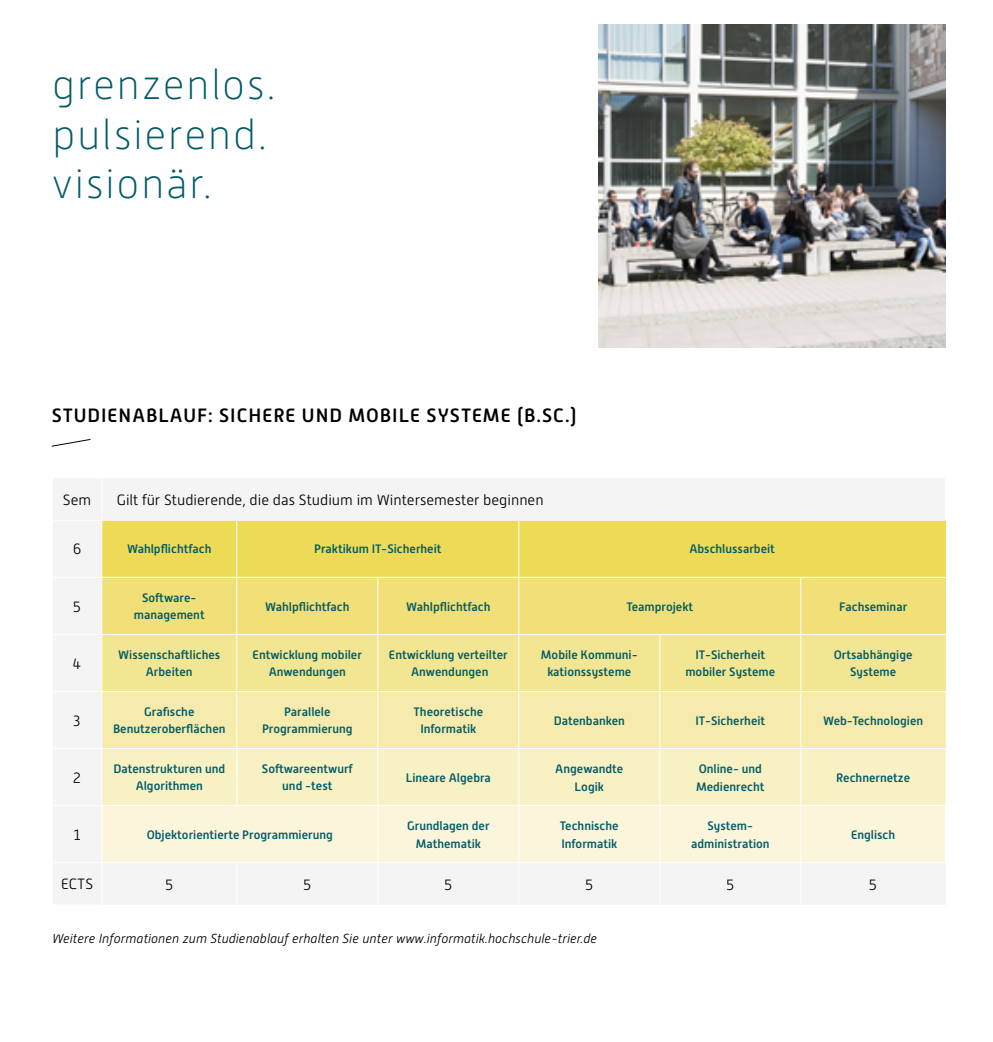
<style>
.page{position:relative;width:993px;height:1042px;background:#fff}
.page>*{position:absolute;margin:0;border:0;box-sizing:border-box;transform-origin:0 0}
.t1{font:100 42px/49.5px "Alwyn New";letter-spacing:.035em;color:#005b67}
.t2{font:500 19.25px "Alwyn New";letter-spacing:.05em;color:#000}
.t3{font:300 14.88px "Alwyn New";color:#000}
.t4{font:italic 300 13.12px "Alwyn New";letter-spacing:.005em;color:#000}
.t5{font:500 12.25px/17.5px "Alwyn New";color:#005b67;text-align:center}
</style>
<div class="page">
<svg style="left:51px;top:439px;width:40px;height:8px"></svg>
<div style="left:53px;top:479px;width:891px;height:425px;background:#f4f4f4"></div>
<div style="left:102px;top:521px;width:842px;height:56px;background:#eddb58"></div>
<div style="left:102px;top:578px;width:842px;height:56px;background:#f0e077"></div>
<div style="left:102px;top:635px;width:842px;height:56px;background:#f3e692"></div>
<div style="left:102px;top:692px;width:842px;height:56px;background:#f6ebac"></div>
<div style="left:102px;top:749px;width:842px;height:56px;background:#f8f1c4"></div>
<div style="left:102px;top:806px;width:842px;height:56px;background:#fbf6db"></div>
<hr style="left:101px;top:478px;width:1px;height:42px;background:#fff">
<hr style="left:52px;top:520px;width:49px;height:1px;background:#fff">
<hr style="left:53px;top:577px;width:48px;height:1px;background:#fff">
<hr style="left:53px;top:634px;width:48px;height:1px;background:#fff">
<hr style="left:53px;top:691px;width:48px;height:1px;background:#fff">
<hr style="left:53px;top:748px;width:48px;height:1px;background:#fff">
<hr style="left:53px;top:805px;width:48px;height:1px;background:#fff">
<hr style="left:53px;top:862px;width:48px;height:1px;background:#fff">
<hr style="left:101px;top:863px;width:1px;height:41px;background:#fff">
<hr style="left:236px;top:863px;width:1px;height:42px;background:#fff">
<hr style="left:377px;top:863px;width:1px;height:42px;background:#fff">
<hr style="left:518px;top:863px;width:1px;height:42px;background:#fff">
<hr style="left:659px;top:863px;width:1px;height:42px;background:#fff">
<hr style="left:800px;top:863px;width:1px;height:42px;background:#fff">
<hr style="left:944px;top:863px;width:1px;height:42px;background:#f4f4f4">
<hr style="left:101px;top:805px;width:136px;height:1px;background:#fff">
<hr style="left:237px;top:805px;width:141px;height:1px;background:#fff">
<hr style="left:378px;top:805px;width:140px;height:1px;background:#fff">
<hr style="left:518px;top:805px;width:141px;height:1px;background:#fff">
<hr style="left:659px;top:805px;width:141px;height:1px;background:#fff">
<hr style="left:800px;top:805px;width:145px;height:1px;background:#fff">
<hr style="left:101px;top:748px;width:136px;height:1px;background:#fff">
<hr style="left:237px;top:748px;width:141px;height:1px;background:#fff">
<hr style="left:378px;top:748px;width:140px;height:1px;background:#fff">
<hr style="left:518px;top:748px;width:141px;height:1px;background:#fff">
<hr style="left:659px;top:748px;width:141px;height:1px;background:#fff">
<hr style="left:800px;top:748px;width:145px;height:1px;background:#fff">
<hr style="left:101px;top:691px;width:136px;height:1px;background:#fff">
<hr style="left:237px;top:691px;width:141px;height:1px;background:#fff">
<hr style="left:378px;top:691px;width:140px;height:1px;background:#fff">
<hr style="left:518px;top:691px;width:141px;height:1px;background:#fff">
<hr style="left:659px;top:691px;width:141px;height:1px;background:#fff">
<hr style="left:800px;top:691px;width:145px;height:1px;background:#fff">
<hr style="left:101px;top:634px;width:136px;height:1px;background:#fff">
<hr style="left:237px;top:634px;width:141px;height:1px;background:#fff">
<hr style="left:378px;top:634px;width:140px;height:1px;background:#fff">
<hr style="left:518px;top:634px;width:141px;height:1px;background:#fff">
<hr style="left:659px;top:634px;width:141px;height:1px;background:#fff">
<hr style="left:800px;top:634px;width:145px;height:1px;background:#fff">
<hr style="left:101px;top:520px;width:1px;height:57px;background:#fff">
<hr style="left:102px;top:520px;width:135px;height:1px;background:#f6f6f6">
<hr style="left:237px;top:520px;width:141px;height:1px;background:#f6f6f6">
<hr style="left:378px;top:520px;width:140px;height:1px;background:#f6f6f6">
<hr style="left:518px;top:520px;width:141px;height:1px;background:#f6f6f6">
<hr style="left:659px;top:520px;width:141px;height:1px;background:#f6f6f6">
<hr style="left:800px;top:520px;width:145px;height:1px;background:#f6f6f6">
<hr style="left:101px;top:577px;width:136px;height:1px;background:#fff">
<hr style="left:237px;top:577px;width:141px;height:1px;background:#fff">
<hr style="left:378px;top:577px;width:140px;height:1px;background:#fff">
<hr style="left:518px;top:577px;width:141px;height:1px;background:#fff">
<hr style="left:659px;top:577px;width:141px;height:1px;background:#fff">
<hr style="left:800px;top:577px;width:145px;height:1px;background:#fff">
<hr style="left:101px;top:578px;width:1px;height:56px;background:#fff">
<hr style="left:236px;top:578px;width:1px;height:56px;background:#fff">
<hr style="left:377px;top:578px;width:1px;height:56px;background:#fff">
<hr style="left:518px;top:578px;width:1px;height:56px;background:#fff">
<hr style="left:101px;top:635px;width:1px;height:56px;background:#fff">
<hr style="left:101px;top:692px;width:1px;height:56px;background:#fff">
<hr style="left:101px;top:749px;width:1px;height:56px;background:#fff">
<hr style="left:101px;top:806px;width:1px;height:56px;background:#fff">
<hr style="left:377px;top:806px;width:1px;height:56px;background:#fff">
<hr style="left:518px;top:806px;width:1px;height:56px;background:#fff">
<hr style="left:659px;top:806px;width:1px;height:56px;background:#fff">
<hr style="left:800px;top:806px;width:1px;height:56px;background:#fff">
<hr style="left:800px;top:578px;width:1px;height:56px;background:#fff">
<hr style="left:236px;top:635px;width:1px;height:56px;background:#fff">
<hr style="left:377px;top:635px;width:1px;height:56px;background:#fff">
<hr style="left:518px;top:635px;width:1px;height:56px;background:#fff">
<hr style="left:659px;top:635px;width:1px;height:56px;background:#fff">
<hr style="left:800px;top:635px;width:1px;height:56px;background:#fff">
<hr style="left:236px;top:692px;width:1px;height:56px;background:#fff">
<hr style="left:377px;top:692px;width:1px;height:56px;background:#fff">
<hr style="left:518px;top:692px;width:1px;height:56px;background:#fff">
<hr style="left:659px;top:692px;width:1px;height:56px;background:#fff">
<hr style="left:800px;top:692px;width:1px;height:56px;background:#fff">
<hr style="left:236px;top:749px;width:1px;height:56px;background:#fff">
<hr style="left:377px;top:749px;width:1px;height:56px;background:#fff">
<hr style="left:518px;top:749px;width:1px;height:56px;background:#fff">
<hr style="left:659px;top:749px;width:1px;height:56px;background:#fff">
<hr style="left:800px;top:749px;width:1px;height:56px;background:#fff">
<hr style="left:518px;top:521px;width:1px;height:56px;background:#fff">
<hr style="left:101px;top:862px;width:136px;height:1px;background:#fff">
<hr style="left:237px;top:862px;width:141px;height:1px;background:#fff">
<hr style="left:378px;top:862px;width:140px;height:1px;background:#fff">
<hr style="left:518px;top:862px;width:141px;height:1px;background:#fff">
<hr style="left:659px;top:862px;width:141px;height:1px;background:#fff">
<hr style="left:800px;top:862px;width:145px;height:1px;background:#fff">
<hr style="left:236px;top:521px;width:1px;height:56px;background:#fff">
<hr style="left:944px;top:521px;width:1px;height:56px;background:#eddb58">
<hr style="left:944px;top:578px;width:1px;height:56px;background:#f1e280">
<hr style="left:944px;top:635px;width:1px;height:56px;background:#f5e9a3">
<hr style="left:944px;top:692px;width:1px;height:56px;background:#f8f1c4">
<hr style="left:944px;top:749px;width:1px;height:56px;background:#fcf8e3">
<img style="left:598px;top:25px;width:347px;height:322px">
<h1 class="t1" style="left:52px;top:60px;width:225px">grenzenlos. pulsierend. visionär.</h1>
<h2 class="t2" style="left:52px;top:404px;width:526px">STUDIENABLAUF: SICHERE UND MOBILE SYSTEME (B.SC.)</h2>
<p class="t3" style="left:63px;top:491px;width:30px">Sem</p>
<p class="t3" style="left:117px;top:491px;width:428px">Gilt für Studierende, die das Studium im Wintersemester beginnen</p>
<p class="t3" style="left:73px;top:541px;width:10px">6</p>
<p class="t5" style="left:127px;top:540px;width:86px">Wahlpflichtfach</p>
<p class="t5" style="left:314px;top:540px;width:129px">Praktikum IT-Sicherheit</p>
<p class="t5" style="left:689px;top:540px;width:87px">Abschlussarbeit</p>
<p class="t3" style="left:73px;top:598px;width:9px">5</p>
<p class="t5" style="left:134px;top:589px;width:72px">Software&shy;management</p>
<p class="t5" style="left:265px;top:597px;width:86px">Wahlpflichtfach</p>
<p class="t5" style="left:406px;top:597px;width:86px">Wahlpflichtfach</p>
<p class="t5" style="left:626px;top:597px;width:68px">Teamprojekt</p>
<p class="t5" style="left:838px;top:597px;width:70px">Fachseminar</p>
<p class="t3" style="left:73px;top:655px;width:10px">4</p>
<p class="t5" style="left:118px;top:646px;width:104px">Wissenschaftliches<br>Arbeiten</p>
<p class="t5" style="left:252px;top:646px;width:111px">Entwicklung mobiler<br>Anwendungen</p>
<p class="t5" style="left:389px;top:646px;width:120px">Entwicklung verteilter<br>Anwendungen</p>
<p class="t5" style="left:540px;top:646px;width:98px">Mobile Kommuni&shy;kationssysteme</p>
<p class="t5" style="left:685px;top:646px;width:91px">IT-Sicherheit mobiler Systeme</p>
<p class="t5" style="left:833px;top:646px;width:80px">Ortsabhängige<br>Systeme</p>
<p class="t3" style="left:74px;top:712px;width:8px">3</p>
<p class="t5" style="left:113px;top:703px;width:114px">Grafische<br>Benutzeroberflächen</p>
<p class="t5" style="left:262px;top:703px;width:92px">Parallele<br>Programmierung</p>
<p class="t5" style="left:413px;top:703px;width:71px">Theoretische<br>Informatik</p>
<p class="t5" style="left:553px;top:712px;width:73px">Datenbanken</p>
<p class="t5" style="left:695px;top:712px;width:71px">IT-Sicherheit</p>
<p class="t5" style="left:822px;top:712px;width:102px">Web-Technologien</p>
<p class="t3" style="left:73px;top:769px;width:9px">2</p>
<p class="t5" style="left:113px;top:760px;width:113px">Datenstrukturen und<br>Algorithmen</p>
<p class="t5" style="left:262px;top:760px;width:92px">Softwareentwurf und -test</p>
<p class="t5" style="left:405px;top:769px;width:87px">Lineare Algebra</p>
<p class="t5" style="left:555px;top:760px;width:69px">Angewandte<br>Logik</p>
<p class="t5" style="left:695px;top:760px;width:70px;text-align:left">Online- und<br>Medienrecht</p>
<p class="t5" style="left:835px;top:769px;width:75px">Rechnernetze</p>
<p class="t3" style="left:74px;top:826px;width:8px">1</p>
<p class="t5" style="left:147px;top:826px;width:188px">Objektorientierte Programmierung</p>
<p class="t5" style="left:407px;top:817px;width:84px">Grundlagen der<br>Mathematik</p>
<p class="t5" style="left:559px;top:817px;width:60px;text-align:left">Technische<br>Informatik</p>
<p class="t5" style="left:691px;top:817px;width:80px">System&shy;administration</p>
<p class="t5" style="left:850px;top:826px;width:46px">Englisch</p>
<p class="t3" style="left:61px;top:876px;width:34px">ECTS</p>
<p class="t3" style="left:165px;top:876px;width:9px">5</p>
<p class="t3" style="left:303px;top:876px;width:9px">5</p>
<p class="t3" style="left:444px;top:876px;width:9px">5</p>
<p class="t3" style="left:585px;top:876px;width:9px">5</p>
<p class="t3" style="left:726px;top:876px;width:9px">5</p>
<p class="t3" style="left:869px;top:876px;width:9px">5</p>
<p class="t4" style="left:52px;top:931px;width:546px">Weitere Informationen zum Studienablauf erhalten Sie unter www.informatik.hochschule-trier.de</p>
</div>
